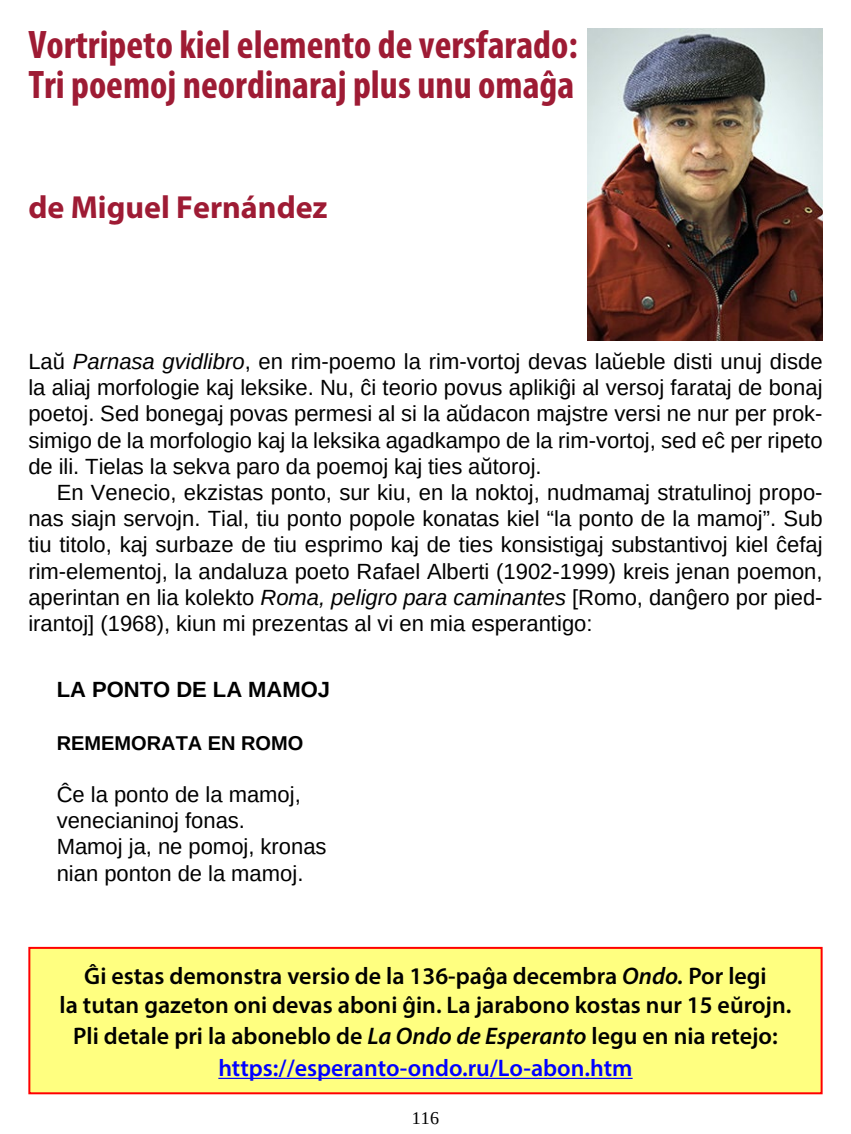
<style>
.page{position:relative;width:851px;height:1134px;background:#fff}
.page>*{position:absolute;margin:0;border:0;box-sizing:border-box;transform-origin:0 0}
.t1{font:700 condensed 40px/40px "Myriad Pro";color:#9e1b34}
.t2{font:700 32px "Myriad Pro";color:#9e1b34}
.t3{font:600 24px/28.8px "Myriad Pro";color:#000;text-align:center}
.t4{font:22px/26.2px "Liberation Sans";color:#000;text-align:justify}
.t5{font:700 22px "Liberation Sans";color:#000}
.t6{font:700 20px "Liberation Sans";color:#000}
.t7{font:18px "Liberation Serif";color:#000}
.s1{font-style:italic}
.s2{color:#00f}
</style>
<div class="page">
<div style="left:29px;top:948px;width:792px;height:145px;background:#ffff80"></div>
<hr style="left:218px;top:1078px;width:414px;height:1px;background:#00f">
<div style="left:28px;top:947px;width:794px;height:147px;border:2px solid #f00"></div>
<img style="left:587px;top:28px;width:235px;height:312px">
<h1 class="t1" style="left:28px;top:24px;width:550px">Vortripeto kiel elemento de versfarado:<br>Tri poemoj neordinaraj plus unu omaĝa</h1>
<h2 class="t2" style="left:28px;top:186px;width:301px">de Miguel Fernández</h2>
<p class="t4" style="left:28px;top:348px;width:795px">Laŭ <span class="s1">Parnasa gvidlibro</span>, en rim-poemo la rim-vortoj devas laŭeble disti unuj disde la aliaj morfologie kaj leksike. Nu, ĉi teorio povus aplikiĝi al versoj farataj de bonaj poetoj. Sed bonegaj povas permesi al si la aŭdacon majstre versi ne nur per prok&shy;simigo de la morfologio kaj la leksika agadkampo de la rim-vortoj, sed eĉ per ripeto de ili. Tielas la sekva paro da poemoj kaj ties aŭtoroj.</p>
<p class="t4" style="left:28px;top:479px;width:795px;text-indent:28px">En Venecio, ekzistas ponto, sur kiu, en la noktoj, nudmamaj stratulinoj propo&shy;nas siajn servojn. Tial, tiu ponto popole konatas kiel “la ponto de la mamoj”. Sub tiu titolo, kaj surbaze de tiu esprimo kaj de ties konsistigaj substantivoj kiel ĉefaj rim-elementoj, la andaluza poeto Rafael Alberti (1902-1999) kreis jenan poemon, aperintan en lia kolekto <span class="s1">Roma, peligro para caminantes</span> [Romo, danĝero por pied&shy;irantoj] (1968), kiun mi prezentas al vi en mia esperantigo:</p>
<p class="t5" style="left:57px;top:674px;width:275px">LA PONTO DE LA MAMOJ</p>
<p class="t6" style="left:57px;top:729px;width:248px">REMEMORATA EN ROMO</p>
<p class="t4" style="left:57px;top:781px;width:271px;text-align:left">Ĉe la ponto de la mamoj, venecianinoj fonas.<br>Mamoj ja, ne pomoj, kronas nian ponton de la mamoj.</p>
<p class="t3" style="left:60px;top:961px;width:733px">Ĝi estas demonstra versio de la 136-paĝa decembra <span class="s1">Ondo.</span> Por legi<br>la tutan gazeton oni devas aboni ĝin. La jarabono kostas nur 15 eŭrojn.</p>
<p class="t3" style="left:73px;top:1020px;width:706px;line-height:31.6px">Pli detale pri la aboneblo de <span class="s1">La Ondo de Esperanto</span> legu en nia retejo: <span class="s2">https://esperanto-ondo.ru/Lo-abon.htm</span></p>
<p class="t7" style="left:412px;top:1106px;width:28px">116</p>
</div>
